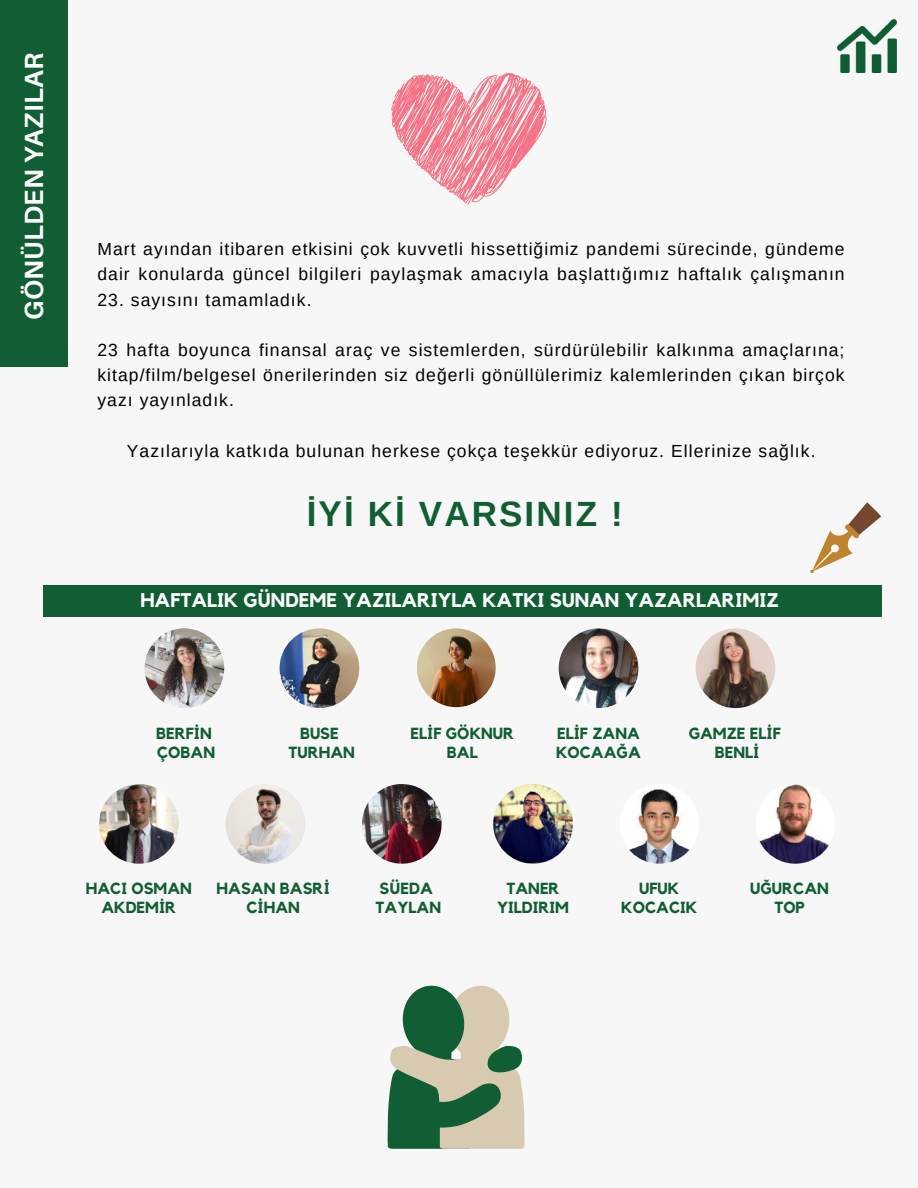
<style>
.page{position:relative;width:918px;height:1188px;background:#f6f7f6}
.page>*{position:absolute;margin:0;border:0;box-sizing:border-box;transform-origin:0 0}
.t1{font:700 35.1px "Arimo";letter-spacing:.06em;color:#115e34}
.t2{font:700 26.25px "Aileron";letter-spacing:.01em;color:#fff}
.t3{font:700 19.8px "Kollektif";color:#fff}
.t4{font:17.55px/25.2px "Arimo";letter-spacing:.06em;color:#000}
.t5{font:700 16.05px/19px "Kollektif";color:#115e34;text-align:center}
</style>
<div class="page">
<div style="left:0;top:0;width:67px;height:367px;background:#115e34"></div>
<img style="left:838px;top:20px;width:58px;height:52px">
<img style="left:145px;top:628px;width:79px;height:80px;border-radius:50%">
<img style="left:280px;top:628px;width:79px;height:80px;border-radius:50%">
<img style="left:417px;top:628px;width:79px;height:79px;border-radius:50%">
<img style="left:559px;top:628px;width:79px;height:80px;border-radius:50%">
<img style="left:696px;top:628px;width:79px;height:80px;border-radius:50%">
<img style="left:99px;top:784px;width:80px;height:80px;border-radius:50%">
<img style="left:226px;top:784px;width:79px;height:80px;border-radius:50%">
<img style="left:362px;top:784px;width:80px;height:80px;border-radius:50%">
<img style="left:756px;top:784px;width:79px;height:80px;border-radius:50%">
<img style="left:619px;top:784px;width:80px;height:80px;border-radius:50%">
<div style="left:44px;top:585px;width:838px;height:32px;background:#115e34"></div>
<svg style="left:387px;top:985px;width:138px;height:164px;background:#8aa387"></svg>
<svg style="left:391px;top:73px;width:156px;height:132px"></svg>
<img style="left:493px;top:784px;width:80px;height:80px;border-radius:50%">
<svg style="left:811px;top:502px;width:70px;height:71px"></svg>
<h2 class="t2" style="left:18px;top:320px;width:269px;rotate:-90deg">GÖNÜLDEN YAZILAR</h2>
<p class="t4" style="left:97px;top:237px;width:749px">Mart ayından itibaren etkisini çok kuvvetli hissettiğimiz pandemi sürecinde, gündeme dair konularda güncel bilgileri paylaşmak amacıyla başlattığımız haftalık çalışmanın</p>
<p class="t4" style="left:97px;top:287px;width:216px">23. sayısını tamamladık.</p>
<p class="t4" style="left:97px;top:337px;width:749px;text-align:justify">23 hafta boyunca finansal araç ve sistemlerden, sürdürülebilir kalkınma amaçlarına; kitap/film/belgesel önerilerinden siz değerli gönüllülerimiz kalemlerinden çıkan birçok yazı yayınladık.</p>
<p class="t4" style="left:127px;top:438px;width:690px">Yazılarıyla katkıda bulunan herkese çokça teşekkür ediyoruz. Ellerinize sağlık.</p>
<h1 class="t1" style="left:307px;top:494px;width:317px">İYİ Kİ VARSINIZ !</h1>
<p class="t3" style="left:140px;top:591px;width:640px">HAFTALIK GÜNDEME YAZILARIYLA KATKI SUNAN YAZARLARIMIZ</p>
<p class="t5" style="left:156px;top:724px;width:60px;text-align:left">BERFİN<br>ÇOBAN</p>
<p class="t5" style="left:288px;top:724px;width:68px">BUSE<br>TURHAN</p>
<p class="t5" style="left:411px;top:724px;width:105px">ELİF GÖKNUR<br>BAL</p>
<p class="t5" style="left:556px;top:724px;width:87px;text-align:left">ELİF ZANA<br>KOCAAĞA</p>
<p class="t5" style="left:689px;top:724px;width:94px">GAMZE ELİF<br>BENLİ</p>
<p class="t5" style="left:86px;top:879px;width:108px">HACI OSMAN<br>AKDEMİR</p>
<p class="t5" style="left:217px;top:879px;width:115px">HASAN BASRİ<br>CİHAN</p>
<p class="t5" style="left:376px;top:879px;width:67px;text-align:left">SÜEDA<br>TAYLAN</p>
<p class="t5" style="left:621px;top:879px;width:77px">UFUK<br>KOCACIK</p>
<p class="t5" style="left:750px;top:879px;width:80px">UĞURCAN<br>TOP</p>
<p class="t5" style="left:497px;top:879px;width:73px">TANER<br>YILDIRIM</p>
</div>
